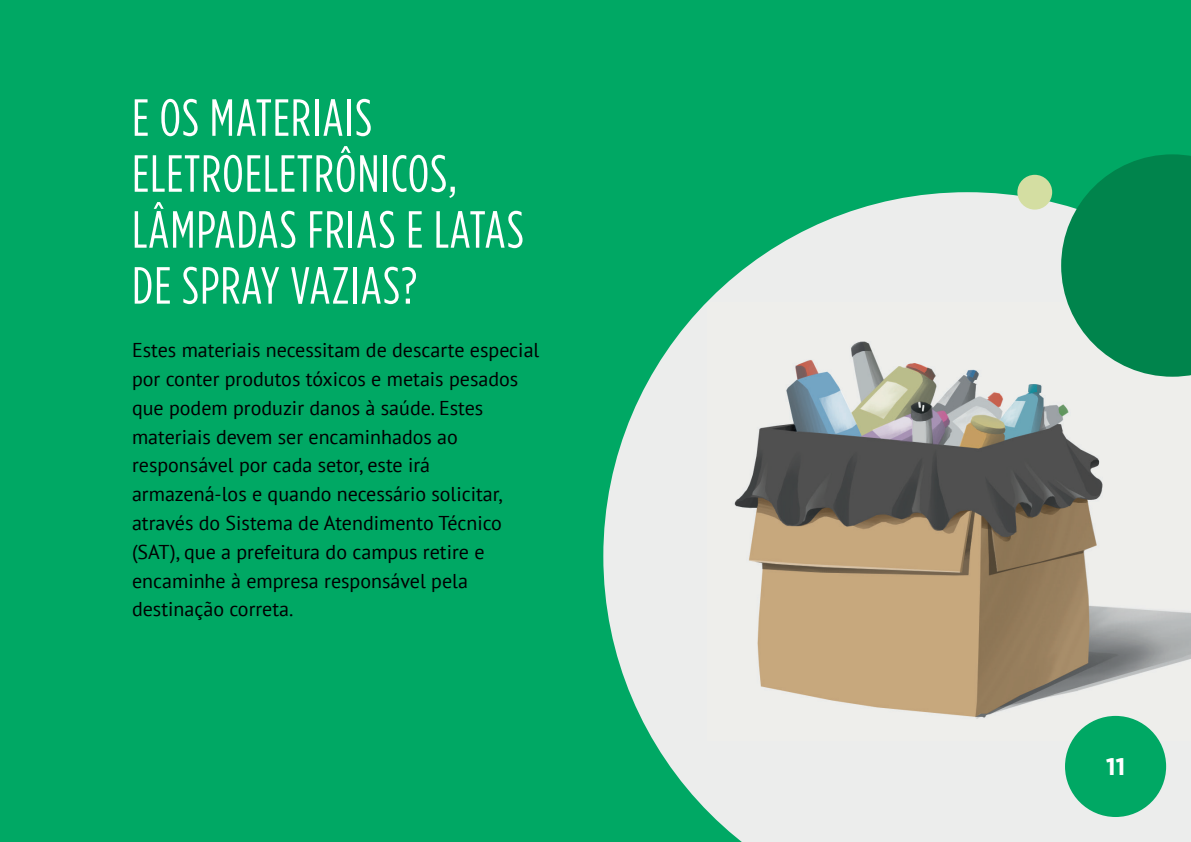
<style>
.page{position:relative;width:1191px;height:842px;background:#00a864}
.page>*{position:absolute;margin:0;border:0;box-sizing:border-box;transform-origin:0 0}
.t1{font:52.2px/56px "Gotham Condensed";letter-spacing:.02em;color:#fff}
.t2{font:700 24px "Gotham";color:#fff}
.t3{font:20px/28.8px "PT Sans";color:#000001}
</style>
<div class="page">
<svg style="left:603px;top:192px;width:588px;height:650px;fill:#ecedec"></svg>
<img style="left:707px;top:302px;width:484px;height:439px">
<div style="left:1017px;top:175px;width:35px;height:35px;background:#d4dea2;border-radius:50%"></div>
<div style="left:1065px;top:716px;width:101px;height:101px;background:#00a864;border-radius:50%"></div>
<svg style="left:1061px;top:154px;width:130px;height:223px;background:#19925e"></svg>
<h1 class="t1" style="left:132px;top:89px;width:393px">E OS MATERIAIS<br>ELETROELETRÔNICOS,<br>LÂMPADAS FRIAS E LATAS<br>DE SPRAY VAZIAS?</h1>
<p class="t3" style="left:132px;top:335px;width:409px">Estes materiais necessitam de descarte especial por conter produtos tóxicos e metais pesados que podem produzir danos à saúde. Estes materiais devem ser encaminhados ao responsável por cada setor, este irá armazená-los e quando necessário solicitar, através do Sistema de Atendimento Técnico (SAT), que a prefeitura do campus retire e encaminhe à empresa responsável pela destinação correta.</p>
<p class="t2" style="left:1106px;top:752px;width:21px">11</p>
</div>
